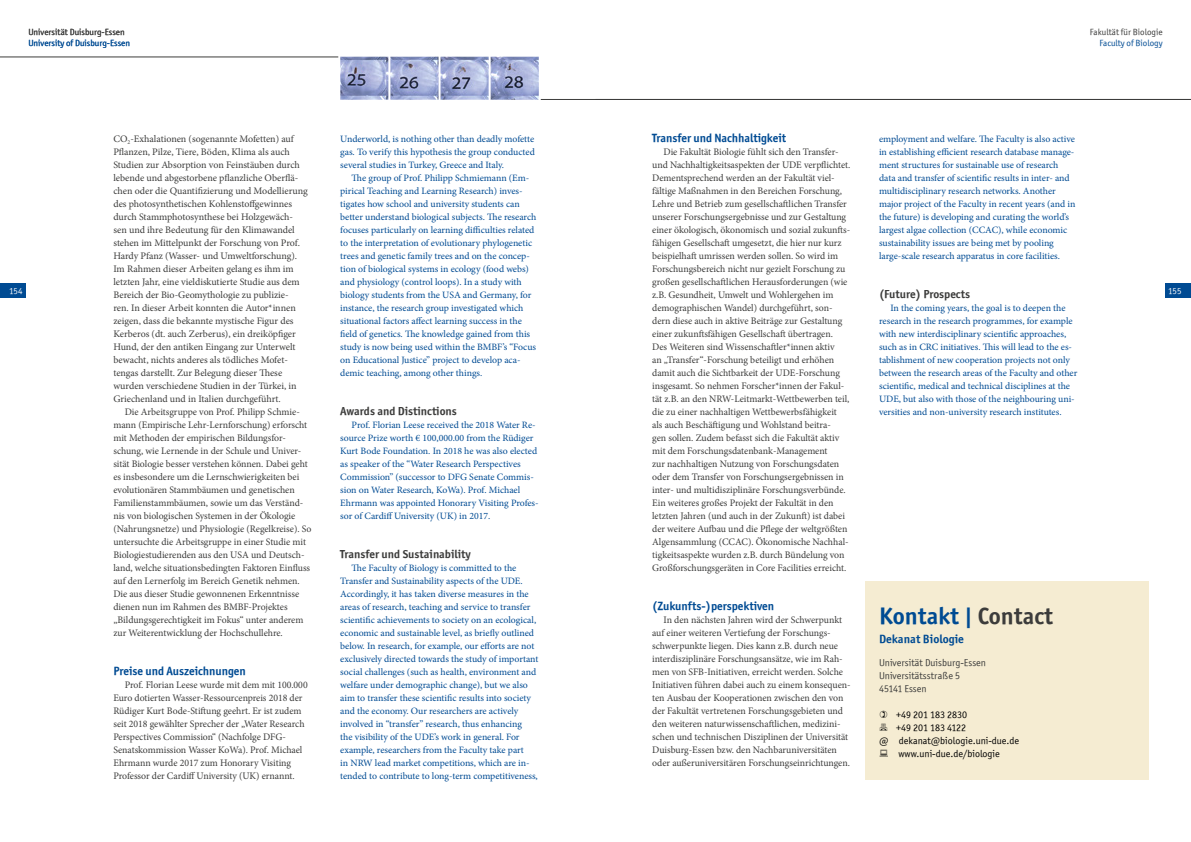
<style>
.page{position:relative;width:1191px;height:842px;background:#fff}
.page>*{position:absolute;margin:0;border:0;box-sizing:border-box;transform-origin:0 0}
.t1{font:24px "Officina Sans ITCTT Bold";color:#004b93}
.t2{font:12px "Officina Sans ITCTT Bold";letter-spacing:-.005em;color:#004b93}
.t3{font:11.6px "Officina Sans ITCTT Bold";letter-spacing:-.005em;color:#3c3c3b}
.t4{font:10px/13px "Minion Pro";letter-spacing:-.005em;color:#3c3c3b}
.t5{font:10px "Officina Sans ITCTT Book";color:#000}
.t6{font:10px/13px "Officina Sans ITCTT Book";color:#3c3c3b}
.t7{font:9.7px/13px "Minion Pro";letter-spacing:-.005em;color:#004b93}
.t8{font:9px "Officina Sans ITCTT Book";color:#3c3c3b}
.t9{font:9px "Officina Sans ITCTT Book";color:#004b93}
.t10{font:9px "Officina Sans ITCTT Book";letter-spacing:-.01em;color:#fff}
.s1{color:#3c3c3b}
</style>
<div class="page">
<div style="left:1164px;top:283px;width:27px;height:15px;background:#004b93"></div>
<div style="left:0;top:283px;width:26px;height:15px;background:#004b93"></div>
<hr style="left:0;top:57px;width:338px;height:1px;background:#3c3c3b">
<hr style="left:541px;top:99px;width:650px;height:1px;background:#3c3c3b">
<div style="left:865px;top:581px;width:283px;height:199px;background:#f5ecd2"></div>
<img style="left:340px;top:57px;width:199px;height:43px">
<p class="t8" style="left:28px;top:27px;width:98px">Universität Duisburg-Essen</p>
<p class="t9" style="left:28px;top:38px;width:103px">University of Duisburg-Essen</p>
<p class="t8" style="left:1090px;top:27px;width:74px">Fakultät für Biologie</p>
<p class="t9" style="left:1099px;top:38px;width:65px">Faculty of Biology</p>
<p class="t2" style="left:652px;top:130px;width:135px">Transfer und Nachhaltigkeit</p>
<p class="t4" style="left:652px;top:145px;width:200px;text-indent:11px">Die Fakultät Biologie fühlt sich den Transfer&shy;und Nachhaltigkeitsaspekten der UDE verpflichtet.<br>Dementsprechend werden an der Fakultät viel&shy;fältige Maßnahmen in den Bereichen Forschung, Lehre und Betrieb zum gesellschaftlichen Transfer unserer Forschungsergebnisse und zur Gestaltung einer ökologisch, ökonomisch und sozial zukunfts&shy;fähigen Gesellschaft umgesetzt, die hier nur kurz beispielhaft umrissen werden sollen. So wird im Forschungsbereich nicht nur gezielt Forschung zu großen gesellschaftlichen Herausforderungen (wie z.B. Gesundheit, Umwelt und Wohlergehen im demographischen Wandel) durchgeführt, son&shy;dern diese auch in aktive Beiträge zur Gestaltung einer zukunftsfähigen Gesellschaft übertragen.<br>Des Weiteren sind Wissenschaftler*innen aktiv<br>an „Transfer“-Forschung beteiligt und erhöhen damit auch die Sichtbarkeit der UDE-Forschung insgesamt. So nehmen Forscher*innen der Fakul&shy;tät z.B. an den NRW-Leitmarkt-Wettbewerben teil, die zu einer nachhaltigen Wettbewerbsfähigkeit<br>als auch Beschäftigung und Wohlstand beitra-<br>gen sollen. Zudem befasst sich die Fakultät aktiv mit dem Forschungsdatenbank-Management<br>zur nachhaltigen Nutzung von Forschungsdaten oder dem Transfer von Forschungsergebnissen in inter- und multidisziplinäre Forschungsverbünde.<br>Ein weiteres großes Projekt der Fakultät in den letzten Jahren (und auch in der Zukunft) ist dabei der weitere Aufbau und die Pflege der weltgrößten Algensammlung (CCAC). Ökonomische Nachhal&shy;tigkeitsaspekte wurden z.B. durch Bündelung von Großforschungsgeräten in Core Facilities erreicht.</p>
<p class="t2" style="left:652px;top:598px;width:123px">(Zukunfts-)perspektiven</p>
<p class="t4" style="left:652px;top:613px;width:200px;text-indent:11px">In den nächsten Jahren wird der Schwerpunkt auf einer weiteren Vertiefung der Forschungs&shy;schwerpunkte liegen. Dies kann z.B. durch neue interdisziplinäre Forschungsansätze, wie im Rah&shy;men von SFB-Initiativen, erreicht werden. Solche Initiativen führen dabei auch zu einem konsequen&shy;ten Ausbau der Kooperationen zwischen den von der Fakultät vertretenen Forschungsgebieten und den weiteren naturwissenschaftlichen, medizini&shy;schen und technischen Disziplinen der Universität Duisburg-Essen bzw. den Nachbaruniversitäten oder außeruniversitären Forschungseinrichtungen.</p>
<p class="t4" style="left:113px;top:132px;width:196px">CO<sub>2</sub>-Exhalationen (sogenannte Mofetten) auf Pflanzen, Pilze, Tiere, Böden, Klima als auch Studien zur Absorption von Feinstäuben durch lebende und abgestorbene pflanzliche Oberflä&shy;chen oder die Quantifizierung und Modellierung des photosynthetischen Kohlenstoffgewinnes durch Stammphotosynthese bei Holzgewäch&shy;sen und ihre Bedeutung für den Klimawandel stehen im Mittelpunkt der Forschung von Prof.<br>Hardy Pfanz (Wasser- und Umweltforschung).<br>Im Rahmen dieser Arbeiten gelang es ihm im letzten Jahr, eine vieldiskutierte Studie aus dem Bereich der Bio-Geomythologie zu publizie-<br>ren. In dieser Arbeit konnten die Autor*innen zeigen, dass die bekannte mystische Figur des Kerberos (dt. auch Zerberus), ein dreiköpfiger Hund, der den antiken Eingang zur Unterwelt bewacht, nichts anderes als tödliches Mofet&shy;tengas darstellt. Zur Belegung dieser These wurden verschiedene Studien in der Türkei, in Griechenland und in Italien durchgeführt.</p>
<p class="t4" style="left:113px;top:405px;width:200px;text-indent:11px">Die Arbeitsgruppe von Prof. Philipp Schmie&shy;mann (Empirische Lehr-Lernforschung) erforscht mit Methoden der empirischen Bildungsfor&shy;schung, wie Lernende in der Schule und Univer&shy;sität Biologie besser verstehen können. Dabei geht es insbesondere um die Lernschwierigkeiten bei evolutionären Stammbäumen und genetischen Familienstammbäumen, sowie um das Verständ&shy;nis von biologischen Systemen in der Ökologie (Nahrungsnetze) und Physiologie (Regelkreise). So untersuchte die Arbeitsgruppe in einer Studie mit Biologiestudierenden aus den USA und Deutsch&shy;land, welche situationsbedingten Faktoren Einfluss auf den Lernerfolg im Bereich Genetik nehmen.<br>Die aus dieser Studie gewonnenen Erkenntnisse dienen nun im Rahmen des BMBF-Projektes „Bildungsgerechtigkeit im Fokus“ unter anderem zur Weiterentwicklung der Hochschullehre.</p>
<p class="t2" style="left:113px;top:663px;width:134px">Preise und Auszeichnungen</p>
<p class="t4" style="left:113px;top:678px;width:196px;text-indent:11px">Prof. Florian Leese wurde mit dem mit 100.000<br>Euro dotierten Wasser-Ressourcenpreis 2018 der Rüdiger Kurt Bode-Stiftung geehrt. Er ist zudem seit 2018 gewählter Sprecher der „Water Research Perspectives Commission“ (Nachfolge DFG-Senatskommission Wasser KoWa). Prof. Michael Ehrmann wurde 2017 zum Honorary Visiting Professor der Cardiff University (UK) ernannt.</p>
<p class="t7" style="left:879px;top:132px;width:198px">employment and welfare. The Faculty is also active in establishing efficient research database manage&shy;ment structures for sustainable use of research data and transfer of scientific results in inter- and multidisciplinary research networks. Another major project of the Faculty in recent years (and in the future) is developing and curating the world’s largest algae collection (CCAC), while economic sustainability issues are being met by pooling large-scale research apparatus in core facilities.</p>
<p class="t3" style="left:879px;top:287px;width:92px">(Future) Prospects</p>
<p class="t7" style="left:879px;top:301px;width:200px;text-indent:11px">In the coming years, the goal is to deepen the research in the research programmes, for example with new interdisciplinary scientific approaches, such as in CRC initiatives. This will lead to the es&shy;tablishment of new cooperation projects not only between the research areas of the Faculty and other scientific, medical and technical disciplines at the UDE, but also with those of the neighbouring uni&shy;versities and non-university research institutes.</p>
<p class="t7" style="left:340px;top:132px;width:196px;text-align:justify">Underworld, is nothing other than deadly mofette gas. To verify this hypothesis the group conducted several studies in Turkey, Greece and Italy.</p>
<p class="t7" style="left:340px;top:171px;width:198px;text-indent:11px">The group of Prof. Philipp Schmiemann (Em&shy;pirical Teaching and Learning Research) inves&shy;tigates how school and university students can better understand biological subjects. The research focuses particularly on learning difficulties related to the interpretation of evolutionary phylogenetic trees and genetic family trees and on the concep&shy;tion of biological systems in ecology (food webs) and physiology (control loops). In a study with biology students from the USA and Germany, for instance, the research group investigated which situational factors affect learning success in the field of genetics. The knowledge gained from this study is now being used within the BMBF’s “Focus on Educational Justice” project to develop aca&shy;demic teaching, among other things.</p>
<p class="t3" style="left:340px;top:404px;width:118px">Awards and Distinctions</p>
<p class="t7" style="left:340px;top:418px;width:200px;text-indent:11px">Prof. Florian Leese received the 2018 Water Re&shy;source Prize worth € 100,000.00 from the Rüdiger Kurt Bode Foundation. In 2018 he was also elected as speaker of the “Water Research Perspectives Commission” (successor to DFG Senate Commis&shy;sion on Water Research, KoWa). Prof. Michael Ehrmann was appointed Honorary Visiting Profes&shy;sor of Cardiff University (UK) in 2017.</p>
<p class="t3" style="left:340px;top:547px;width:132px">Transfer und Sustainability</p>
<p class="t7" style="left:340px;top:561px;width:200px;text-indent:11px">The Faculty of Biology is committed to the Transfer and Sustainability aspects of the UDE.<br>Accordingly, it has taken diverse measures in the areas of research, teaching and service to transfer scientific achievements to society on an ecological, economic and sustainable level, as briefly outlined below. In research, for example, our efforts are not exclusively directed towards the study of important social challenges (such as health, environment and welfare under demographic change), but we also aim to transfer these scientific results into society and the economy. Our researchers are actively involved in “transfer” research, thus enhancing<br>the visibility of the UDE’s work in general. For example, researchers from the Faculty take part<br>in NRW lead market competitions, which are in&shy;tended to contribute to long-term competitiveness,</p>
<p class="t10" style="left:9px;top:285px;width:15px">154</p>
<p class="t10" style="left:1168px;top:285px;width:15px">155</p>
<h1 class="t1" style="left:879px;top:601px;width:175px">Kontakt | <span class="s1">Contact</span></h1>
<p class="t2" style="left:879px;top:631px;width:86px">Dekanat Biologie</p>
<p class="t6" style="left:879px;top:656px;width:109px">Universität Duisburg-Essen<br>Universitätsstraße 5<br>45141 Essen</p>
<p class="t5" style="left:896px;top:709px;width:72px">+49 201 183 2830</p>
<p class="t5" style="left:896px;top:722px;width:71px">+49 201 183 4122</p>
<p class="t5" style="left:879px;top:735px;width:142px">@ dekanat@biologie.uni-due.de</p>
<p class="t5" style="left:898px;top:748px;width:103px">www.uni-due.de/biologie</p>
</div>
